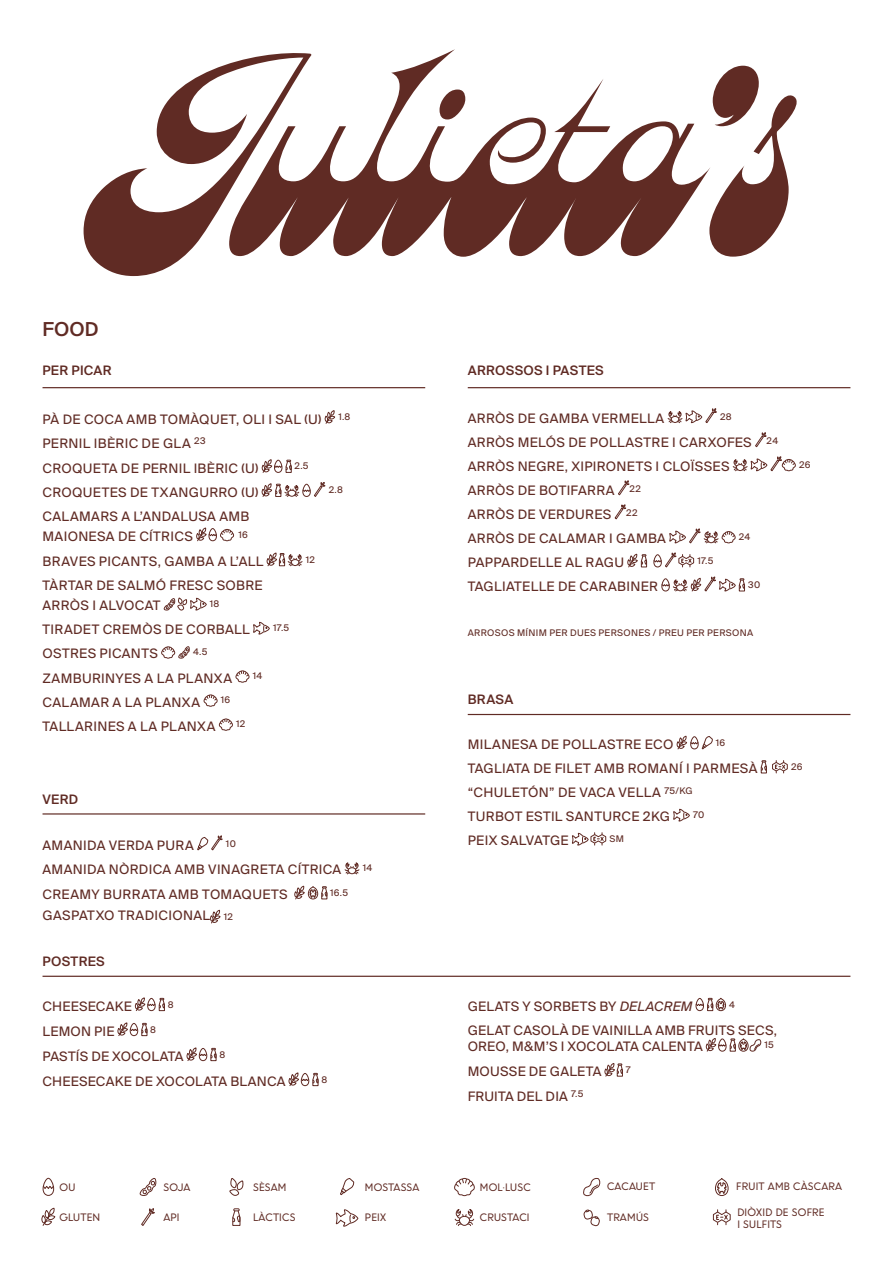
<style>
.page{position:relative;width:893px;height:1263px;background:#fff}
.page>*{position:absolute;margin:0;border:0;box-sizing:border-box;transform-origin:0 0}
.t1{font:500 21px "Suisse BP Intl";color:#602b24}
.t2{font:14.25px/20.2px "Suisse BP Intl";letter-spacing:.02em;color:#602b24}
.t3{font:500 14.25px "Suisse BP Intl";letter-spacing:.02em;color:#602b24}
.t4{font:10.05px "Suisse BP Intl";letter-spacing:.03em;color:#602b24}
.Nombre{font:9.75px "U8";letter-spacing:.025em;color:#602b24}
.s1{font-size:10.05px}
.s2{font-style:italic}
</style>
<div class="page">
<svg style="left:325px;top:410px;width:10px;height:14px"></svg>
<svg style="left:262px;top:459px;width:30px;height:14px"></svg>
<svg style="left:262px;top:482px;width:63px;height:15px"></svg>
<svg style="left:196px;top:527px;width:38px;height:15px"></svg>
<svg style="left:267px;top:552px;width:36px;height:15px"></svg>
<svg style="left:163px;top:597px;width:44px;height:14px"></svg>
<svg style="left:253px;top:622px;width:17px;height:13px"></svg>
<svg style="left:162px;top:646px;width:28px;height:13px"></svg>
<svg style="left:236px;top:671px;width:14px;height:12px"></svg>
<svg style="left:204px;top:695px;width:14px;height:12px"></svg>
<svg style="left:219px;top:719px;width:14px;height:12px"></svg>
<hr style="left:43px;top:387px;width:382px;height:1px;background:#602b24">
<svg style="left:667px;top:408px;width:50px;height:15px"></svg>
<svg style="left:755px;top:432px;width:11px;height:16px"></svg>
<svg style="left:732px;top:456px;width:64px;height:16px"></svg>
<svg style="left:618px;top:480px;width:11px;height:16px"></svg>
<svg style="left:614px;top:504px;width:12px;height:16px"></svg>
<svg style="left:627px;top:553px;width:20px;height:15px"></svg>
<svg style="left:653px;top:528px;width:83px;height:40px"></svg>
<svg style="left:661px;top:576px;width:84px;height:16px"></svg>
<hr style="left:468px;top:387px;width:382px;height:1px;background:#602b24">
<svg style="left:677px;top:735px;width:36px;height:15px"></svg>
<svg style="left:760px;top:760px;width:28px;height:13px"></svg>
<svg style="left:673px;top:808px;width:17px;height:14px"></svg>
<svg style="left:572px;top:832px;width:34px;height:14px"></svg>
<hr style="left:468px;top:714px;width:382px;height:1px;background:#602b24">
<svg style="left:197px;top:835px;width:26px;height:16px"></svg>
<svg style="left:344px;top:863px;width:16px;height:12px"></svg>
<svg style="left:294px;top:885px;width:34px;height:15px"></svg>
<svg style="left:210px;top:909px;width:11px;height:15px"></svg>
<hr style="left:43px;top:813px;width:382px;height:1px;background:#602b24">
<svg style="left:135px;top:997px;width:30px;height:14px"></svg>
<svg style="left:118px;top:1022px;width:30px;height:14px"></svg>
<svg style="left:187px;top:1047px;width:30px;height:14px"></svg>
<svg style="left:289px;top:1072px;width:30px;height:14px"></svg>
<svg style="left:695px;top:997px;width:31px;height:14px"></svg>
<svg style="left:706px;top:1038px;width:55px;height:14px"></svg>
<svg style="left:604px;top:1063px;width:19px;height:14px"></svg>
<hr style="left:43px;top:976px;width:807px;height:1px;background:#602b24">
<svg style="left:84px;top:49px;width:713px;height:227px"></svg>
<svg style="left:139px;top:1178px;width:17px;height:18px"></svg>
<svg style="left:141px;top:1208px;width:14px;height:18px"></svg>
<svg style="left:715px;top:1178px;width:14px;height:18px"></svg>
<svg style="left:713px;top:1210px;width:18px;height:15px"></svg>
<svg style="left:42px;top:1177px;width:12px;height:19px"></svg>
<div style="left:41px;top:1215px;width:5px;height:8px;border:1px solid #602b24;border-radius:50%"></div>
<svg style="left:42px;top:1207px;width:14px;height:19px"></svg>
<svg style="left:229px;top:1178px;width:14px;height:18px"></svg>
<svg style="left:232px;top:1208px;width:9px;height:18px"></svg>
<svg style="left:340px;top:1178px;width:14px;height:18px"></svg>
<svg style="left:335px;top:1209px;width:24px;height:18px"></svg>
<svg style="left:454px;top:1178px;width:21px;height:18px"></svg>
<svg style="left:454px;top:1209px;width:21px;height:17px"></svg>
<svg style="left:583px;top:1178px;width:17px;height:19px"></svg>
<svg style="left:583px;top:1209px;width:17px;height:17px"></svg>
<p class="t1" style="left:43px;top:317px;width:58px">FOOD</p>
<p class="t3" style="left:43px;top:361px;width:71px">PER PICAR</p>
<p class="t2" style="left:43px;top:408px;width:309px">PÀ DE COCA AMB TOMÀQUET, OLI I SAL (U) <sup>1.8</sup></p>
<p class="t2" style="left:43px;top:433px;width:165px">PERNIL IBÈRIC DE GLA <sup>23</sup></p>
<p class="t2" style="left:43px;top:458px;width:217px">CROQUETA DE PERNIL IBÈRIC (U)</p>
<p class="t4" style="left:295px;top:460px;width:16px">2.5</p>
<p class="t2" style="left:43px;top:482px;width:217px">CROQUETES DE TXANGURRO (U)</p>
<p class="t4" style="left:329px;top:484px;width:16px">2.8</p>
<p class="t2" style="left:43px;top:506px;width:208px">CALAMARS A L’ANDALUSA AMB<br>MAIONESA DE CÍTRICS</p>
<p class="t4" style="left:238px;top:528px;width:11px">16</p>
<p class="t2" style="left:43px;top:551px;width:222px">BRAVES PICANTS, GAMBA A L’ALL</p>
<p class="t4" style="left:306px;top:553px;width:11px">12</p>
<p class="t2" style="left:43px;top:575px;width:222px">TÀRTAR DE SALMÓ FRESC SOBRE<br>ARRÒS I ALVOCAT</p>
<p class="t4" style="left:210px;top:598px;width:11px">18</p>
<p class="t2" style="left:43px;top:619px;width:209px">TIRADET CREMÒS DE CORBALL</p>
<p class="t4" style="left:273px;top:622px;width:18px">17.5</p>
<p class="t2" style="left:43px;top:643px;width:117px">OSTRES PICANTS</p>
<p class="t4" style="left:193px;top:646px;width:16px">4.5</p>
<p class="t2" style="left:43px;top:667px;width:191px">ZAMBURINYES A LA PLANXA</p>
<p class="t4" style="left:253px;top:670px;width:11px">14</p>
<p class="t2" style="left:43px;top:691px;width:159px">CALAMAR A LA PLANXA</p>
<p class="t4" style="left:221px;top:694px;width:11px">16</p>
<p class="t2" style="left:43px;top:715px;width:175px">TALLARINES A LA PLANXA</p>
<p class="t4" style="left:236px;top:718px;width:11px">12</p>
<p class="t3" style="left:43px;top:791px;width:37px">VERD</p>
<p class="t2" style="left:43px;top:835px;width:153px">AMANIDA VERDA PURA</p>
<p class="t4" style="left:226px;top:837px;width:11px">10</p>
<p class="t2" style="left:43px;top:859px;width:300px">AMANIDA NÒRDICA AMB VINAGRETA CÍTRICA</p>
<p class="t4" style="left:363px;top:861px;width:11px">14</p>
<p class="t2" style="left:43px;top:884px;width:247px">CREAMY BURRATA AMB TOMAQUETS</p>
<p class="t4" style="left:330px;top:886px;width:19px">16.5</p>
<p class="t2" style="left:43px;top:905px;width:192px">GASPATXO TRADICIONAL <span class="s1">12</span></p>
<p class="t3" style="left:43px;top:953px;width:64px">POSTRES</p>
<p class="t2" style="left:43px;top:996px;width:91px">CHEESECAKE</p>
<p class="t4" style="left:168px;top:998px;width:7px">8</p>
<p class="t2" style="left:43px;top:1021px;width:73px">LEMON PIE</p>
<p class="t4" style="left:150px;top:1023px;width:7px">8</p>
<p class="t2" style="left:43px;top:1046px;width:143px">PASTÍS DE XOCOLATA</p>
<p class="t4" style="left:219px;top:1048px;width:7px">8</p>
<p class="t2" style="left:43px;top:1071px;width:245px">CHEESECAKE DE XOCOLATA BLANCA</p>
<p class="t4" style="left:321px;top:1073px;width:7px">8</p>
<p class="Nombre" style="left:59px;top:1180px;width:17px">OU</p>
<p class="Nombre" style="left:59px;top:1210px;width:42px">GLUTEN</p>
<p class="Nombre" style="left:163px;top:1180px;width:28px">SOJA</p>
<p class="Nombre" style="left:163px;top:1210px;width:18px">API</p>
<p class="Nombre" style="left:253px;top:1180px;width:35px">SÈSAM</p>
<p class="Nombre" style="left:253px;top:1210px;width:44px">LÀCTICS</p>
<p class="Nombre" style="left:365px;top:1180px;width:56px">MOSTASSA</p>
<p class="Nombre" style="left:365px;top:1210px;width:23px">PEIX</p>
<p class="t3" style="left:468px;top:361px;width:138px">ARROSSOS I PASTES</p>
<p class="t2" style="left:468px;top:408px;width:198px">ARRÒS DE GAMBA VERMELLA</p>
<p class="t4" style="left:720px;top:410px;width:13px">28</p>
<p class="t2" style="left:468px;top:432px;width:312px">ARRÒS MELÓS DE POLLASTRE I CARXOFES <sup>24</sup></p>
<p class="t2" style="left:468px;top:456px;width:263px">ARRÒS NEGRE, XIPIRONETS I CLOÏSSES</p>
<p class="t4" style="left:799px;top:458px;width:13px">26</p>
<p class="t2" style="left:468px;top:480px;width:175px">ARRÒS DE BOTIFARRA <sup>22</sup></p>
<p class="t2" style="left:468px;top:504px;width:171px">ARRÒS DE VERDURES <sup>22</sup></p>
<p class="t2" style="left:468px;top:528px;width:200px">ARRÒS DE CALAMAR I GAMBA</p>
<p class="t4" style="left:739px;top:530px;width:13px">24</p>
<p class="t2" style="left:468px;top:552px;width:158px">PAPPARDELLE AL RAGU</p>
<p class="t4" style="left:697px;top:554px;width:18px">17.5</p>
<p class="t2" style="left:468px;top:576px;width:192px">TAGLIATELLE DE CARABINER</p>
<p class="t4" style="left:748px;top:579px;width:14px">30</p>
<p class="t4" style="left:468px;top:627px;width:287px">ARROSOS MÍNIM PER DUES PERSONES / PREU PER PERSONA</p>
<p class="t3" style="left:468px;top:691px;width:47px">BRASA</p>
<p class="t2" style="left:468px;top:734px;width:207px">MILANESA DE POLLASTRE ECO</p>
<p class="t4" style="left:716px;top:736px;width:11px">16</p>
<p class="t2" style="left:468px;top:758px;width:291px">TAGLIATA DE FILET AMB ROMANÍ I PARMESÀ</p>
<p class="t4" style="left:791px;top:760px;width:13px">26</p>
<p class="t2" style="left:468px;top:782px;width:226px">“CHULETÓN” DE VACA VELLA <sup>75/KG</sup></p>
<p class="t2" style="left:468px;top:806px;width:204px">TURBOT ESTIL SANTURCE 2KG</p>
<p class="t4" style="left:693px;top:809px;width:13px">70</p>
<p class="t2" style="left:468px;top:830px;width:102px">PEIX SALVATGE</p>
<p class="t4" style="left:609px;top:833px;width:16px">SM</p>
<p class="t2" style="left:468px;top:996px;width:226px">GELATS Y SORBETS BY <span class="s2">DELACREM</span></p>
<p class="t4" style="left:729px;top:998px;width:7px">4</p>
<p class="t2" style="left:468px;top:1022px;width:311px;line-height:16.5px">GELAT CASOLÀ DE VAINILLA AMB FRUITS SECS,<br>OREO, M&amp;M’S I XOCOLATA CALENTA</p>
<p class="t4" style="left:764px;top:1039px;width:11px">15</p>
<p class="t2" style="left:468px;top:1061px;width:135px">MOUSSE DE GALETA</p>
<p class="t4" style="left:626px;top:1064px;width:6px">7</p>
<p class="t2" style="left:468px;top:1085px;width:117px">FRUITA DEL DIA <sup>7.5</sup></p>
<p class="Nombre" style="left:480px;top:1180px;width:52px">MOL·LUSC</p>
<p class="Nombre" style="left:480px;top:1210px;width:51px">CRUSTACI</p>
<p class="Nombre" style="left:607px;top:1179px;width:50px">CACAUET</p>
<p class="Nombre" style="left:607px;top:1210px;width:43px">TRAMÚS</p>
<p class="Nombre" style="left:736px;top:1179px;width:107px">FRUIT AMB CÀSCARA</p>
<p class="Nombre" style="left:737px;top:1205px;width:89px">DIÒXID DE SOFRE</p>
<p class="Nombre" style="left:737px;top:1216px;width:46px">I SULFITS</p>
</div>
